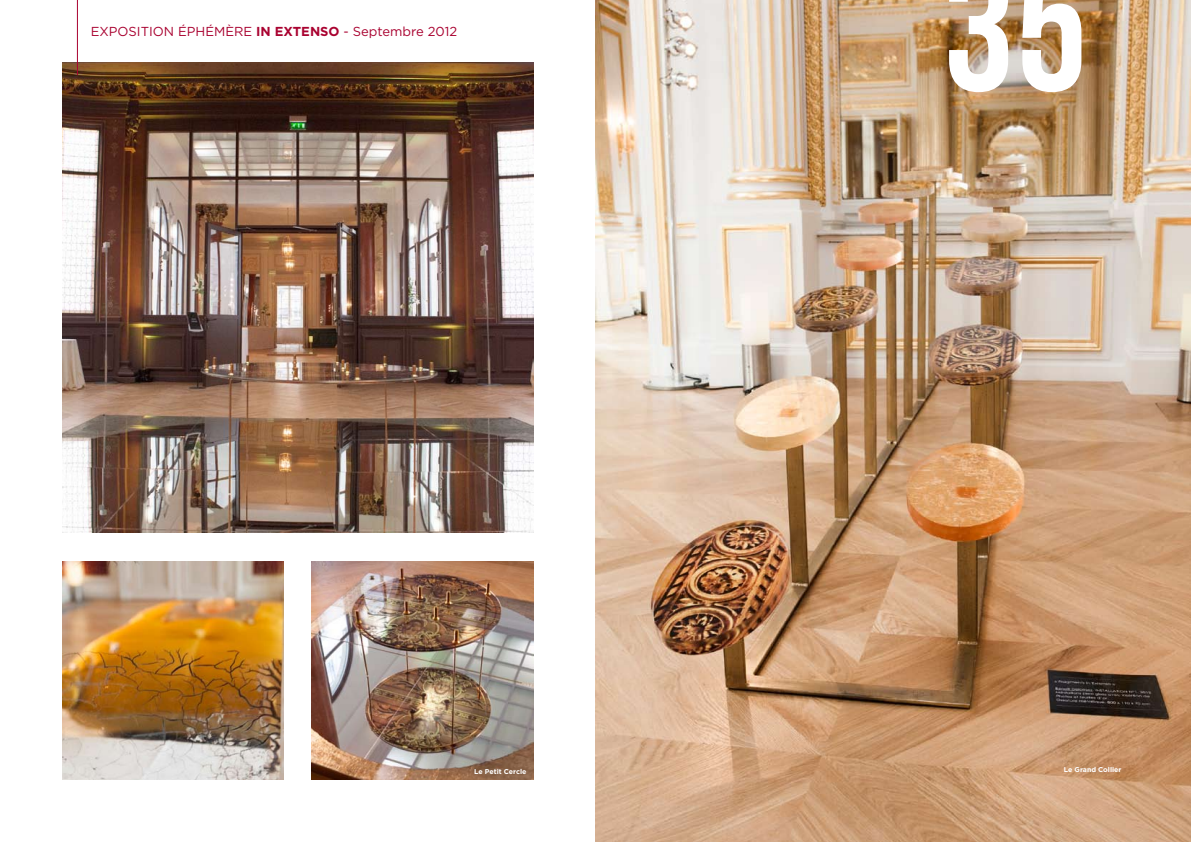
<style>
.page{position:relative;width:1191px;height:842px;background:#fff}
.page>*{position:absolute;margin:0;border:0;box-sizing:border-box;transform-origin:0 0}
.t1{font:180px "Bebas Neue";color:#fff}
.t2{font:13px "Gotham";color:#a90230}
.t3{font:700 7px "Gotham";color:#fff}
.s1{font-weight:700}
</style>
<div class="page">
<img style="left:595px;top:0;width:596px;height:842px">
<img style="left:62px;top:62px;width:471px;height:471px">
<img style="left:62px;top:561px;width:221px;height:219px">
<img style="left:312px;top:561px;width:221px;height:219px">
<hr style="left:77px;top:0;width:1px;height:75px;background:#a90230">
<p class="t2" style="left:91px;top:23px;width:27px">EXPOSITION</p>
<p class="t2" style="left:178px;top:23px;width:116px">ÉPH ÉM ÈRE <span class="s1">In Extens</span></p>
<p class="t2" style="left:329px;top:23px;width:130px"><span class="s1">o</span> - SEPTEMBRE 2012</p>
<h1 class="t1" style="left:943px;top:-70px;width:146px">35</h1>
<p class="t3" style="left:474px;top:767px;width:54px">Le Petit Cercle</p>
<p class="t3" style="left:1064px;top:765px;width:59px">Le Grand Collier</p>
</div>
